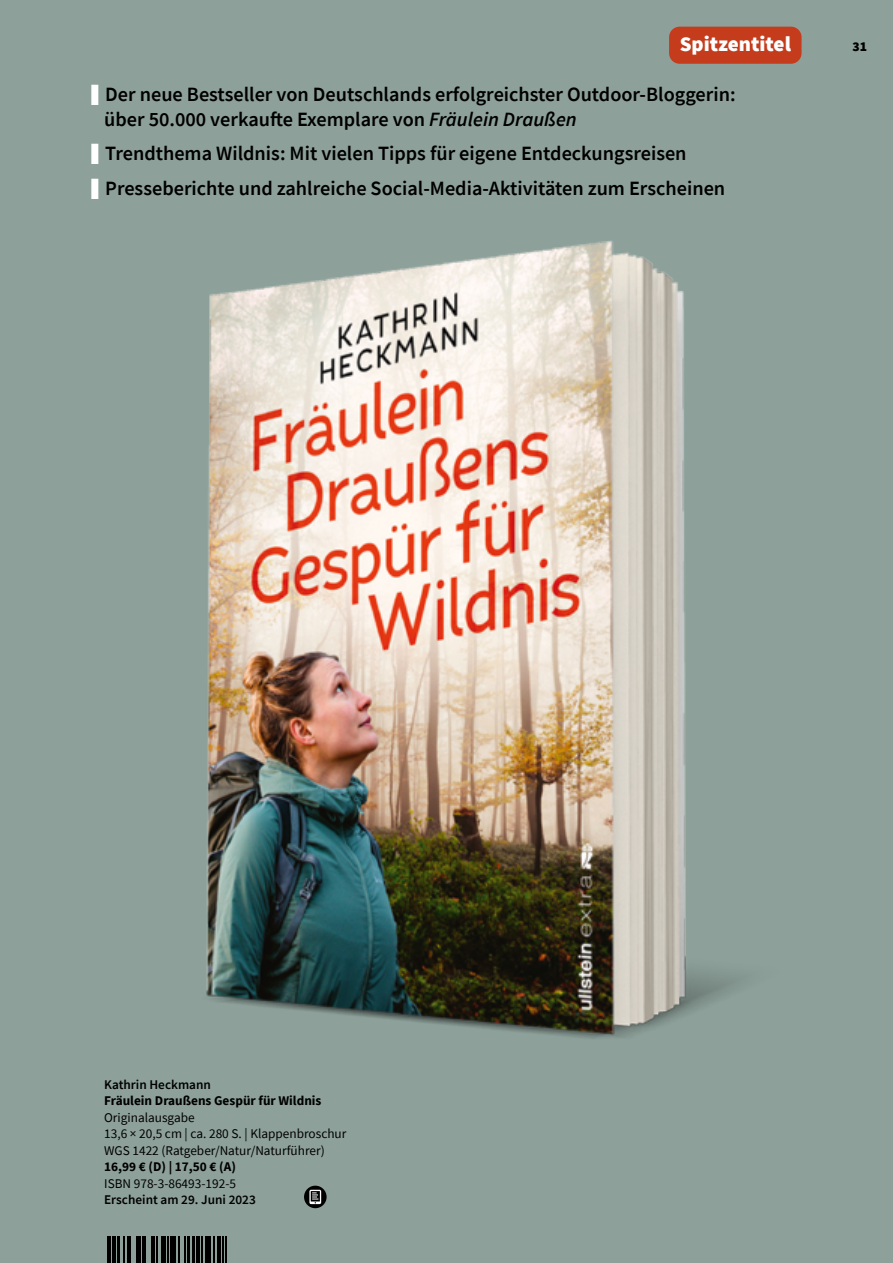
<style>
.page{position:relative;width:893px;height:1263px;background:#fff}
.page>*{position:absolute;margin:0;border:0;box-sizing:border-box;transform-origin:0 0}
.t1{font:900 21px "Source Sans Pro";color:#fff}
.t2{font:600 20.25px/24.3px "Source Sans Pro";color:#000}
.t3{font:900 13.5px "Source Sans Pro";color:#000}
.t4{font:13.35px/16.5px "Source Sans Pro";color:#000}
.t5{font:700 13.35px "Source Sans Pro";color:#000}
.t6{font:600 13.35px "Source Sans Pro";color:#000}
.s1{font-weight:900;font-size:40.5px;color:#fff}
.s2{font-style:italic}
</style>
<div class="page">
<div style="left:0;top:1px;width:893px;height:1262px;background:#8da09a"></div>
<div style="left:669px;top:27px;width:132px;height:37px;background:#c43c1c;border-radius:11px"></div>
<img style="left:206px;top:240px;width:534px;height:799px">
<svg style="left:304px;top:1186px;width:23px;height:22px"></svg>
<svg style="left:309px;top:1190px;width:12px;height:14px"></svg>
<svg style="left:107px;top:1236px;width:4px;height:27px"></svg>
<hr style="left:112px;top:1236px;width:4px;height:27px;background:#000">
<hr style="left:117px;top:1236px;width:3px;height:27px;background:#000">
<hr style="left:123px;top:1236px;width:2px;height:27px;background:#000">
<svg style="left:127px;top:1236px;width:10px;height:27px"></svg>
<hr style="left:138px;top:1236px;width:3px;height:27px;background:#000">
<hr style="left:142px;top:1236px;width:4px;height:27px;background:#000">
<svg style="left:151px;top:1236px;width:6px;height:27px"></svg>
<hr style="left:161px;top:1236px;width:3px;height:27px;background:#000">
<svg style="left:165px;top:1236px;width:1px;height:27px"></svg>
<hr style="left:167px;top:1236px;width:2px;height:27px;background:#000">
<hr style="left:170px;top:1236px;width:4px;height:27px;background:#000">
<svg style="left:175px;top:1236px;width:11px;height:27px"></svg>
<hr style="left:187px;top:1236px;width:3px;height:27px;background:#000">
<hr style="left:192px;top:1236px;width:3px;height:27px;background:#000">
<hr style="left:196px;top:1236px;width:4px;height:27px;background:#000">
<svg style="left:201px;top:1236px;width:1px;height:27px"></svg>
<hr style="left:205px;top:1236px;width:2px;height:27px;background:#000">
<hr style="left:209px;top:1236px;width:2px;height:27px;background:#000">
<svg style="left:214px;top:1236px;width:1px;height:27px"></svg>
<hr style="left:217px;top:1236px;width:4px;height:27px;background:#000">
<hr style="left:222px;top:1236px;width:2px;height:27px;background:#000">
<svg style="left:225px;top:1236px;width:1px;height:27px"></svg>
<p class="t1" style="left:680px;top:29px;width:113px">Spitzentitel</p>
<p class="t3" style="left:853px;top:37px;width:16px">31</p>
<p class="t2" style="left:104px;top:82px;width:633px;text-indent:-15px"><span class="s1">ı</span> Der neue Bestseller von Deutschlands erfolgreichster Outdoor-Bloggerin: über 50.000 verkaufte Exemplare von <span class="s2">Fräulein Draußen</span></p>
<p class="t2" style="left:89px;top:136px;width:637px;line-height:34.5px"><span class="s1">ı</span> Trendthema Wildnis: Mit vielen Tipps für eigene Entdeckungsreisen<br><span class="s1">ı</span> Presseberichte und zahlreiche Social-Media-Aktivitäten zum Erscheinen</p>
<p class="t6" style="left:104px;top:1075px;width:108px">Kathrin Heckmann</p>
<p class="t5" style="left:104px;top:1092px;width:219px">Fräulein Draußens Gespür für Wildnis</p>
<p class="t4" style="left:104px;top:1109px;width:244px">Originalausgabe<br>13,6 × 20,5 cm | ca. 280 S. | Klappenbroschur<br>WGS 1422 (Ratgeber/Natur/Naturführer)</p>
<p class="t5" style="left:104px;top:1158px;width:133px">16,99 € (D) | 17,50 € (A)</p>
<p class="t4" style="left:104px;top:1175px;width:133px">ISBN 978-3-86493-192-5</p>
<p class="t6" style="left:104px;top:1191px;width:153px">Erscheint am 29. Juni 2023</p>
</div>
